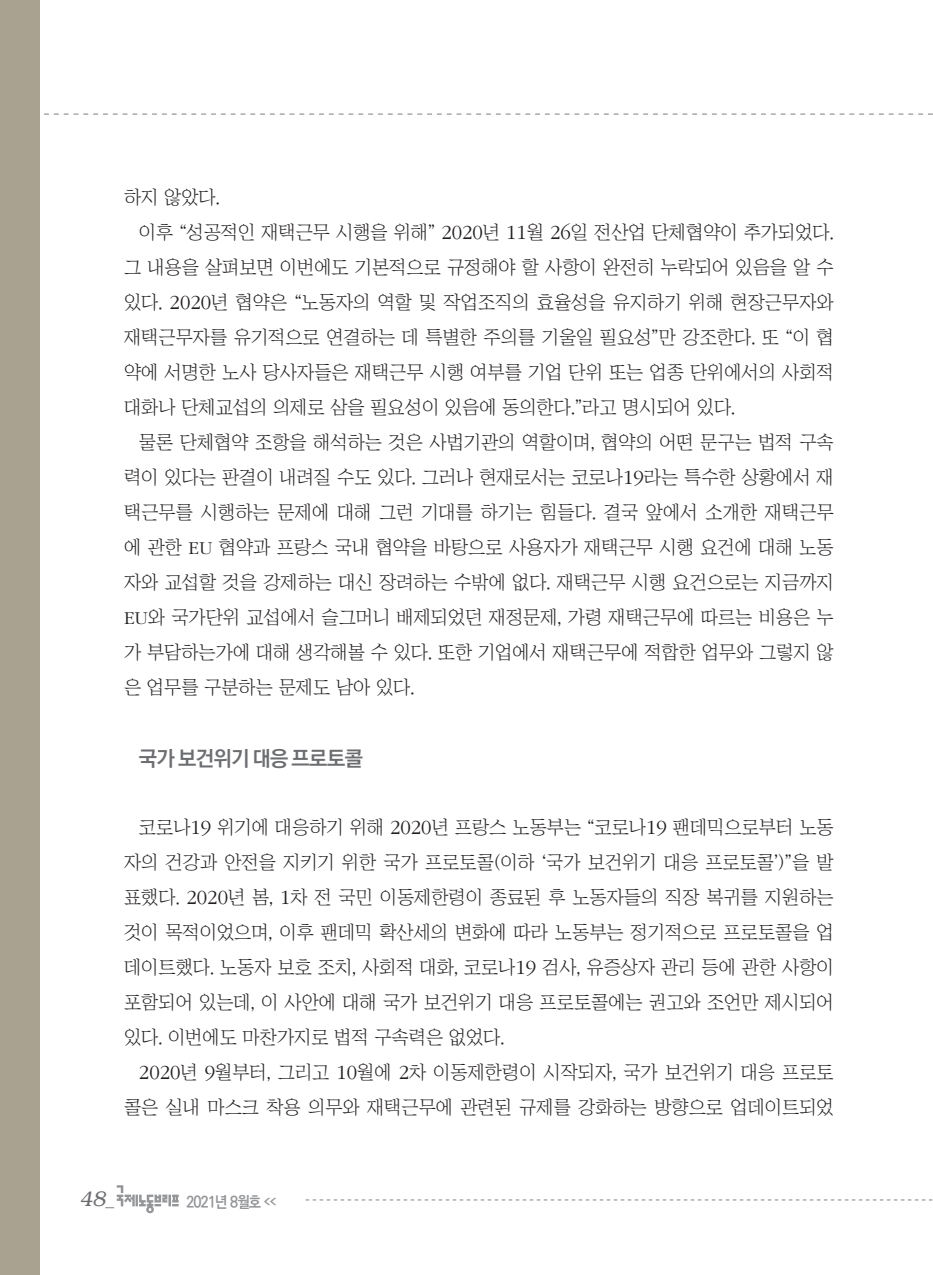
<style>
.page{position:relative;width:933px;height:1275px;background:#fff}
.page>*{position:absolute;margin:0;border:0;box-sizing:border-box;transform-origin:0 0}
.중제목{font:700 21px "Ko Pub Dotum";letter-spacing:-.03em;color:#6c6d70}
.t1{font:italic 300 21px "Bookman";color:#6c6d70}
.본문{font:18.9px/35px "Chosunilbo NM";color:#231f20;text-align:justify}
.t2{font:700 15.75px "Ko Pub Dotum";letter-spacing:-.055em;color:#939598;scale:.9 1}
.s1{font-family:"ITC Garamond Std";font-weight:300;font-size:20.82px}
.s2{font-family:"ITC Garamond Std";font-weight:300}
.s3{font-family:"Helvetica";font-weight:400;font-style:normal;font-size:17.5px}
.s4{font-size:7.88px}
</style>
<div class="page">
<svg style="left:44px;top:113px;width:889px;height:2px"></svg>
<div style="left:0;top:0;width:40px;height:1275px;background:#aaa291"></div>
<svg style="left:306px;top:1199px;width:626px;height:1px"></svg>
<svg style="left:117px;top:1185px;width:62px;height:28px"></svg>
<p class="본문" style="left:124px;top:179px;width:97px">하지 않았다.</p>
<p class="본문" style="left:124px;top:214px;width:711px;text-indent:15px">이후 “성공적인 재택근무 시행을 위해” <span class="s1">2020</span>년 <span class="s1">11</span>월 <span class="s1">26</span>일 전산업 단체협약이 추가되었다. 그 내용을 살펴보면 이번에도 기본적으로 규정해야 할 사항이 완전히 누락되어 있음을 알 수 있다. <span class="s1">2020</span>년 협약은 “노동자의 역할 및 작업조직의 효율성을 유지하기 위해 현장근무자와 재택근무자를 유기적으로 연결하는 데 특별한 주의를 기울일 필요성”만 강조한다. 또 “이 협 약에 서명한 노사 당사자들은 재택근무 시행 여부를 기업 단위 또는 업종 단위에서의 사회적 대화나 단체교섭의 의제로 삼을 필요성이 있음에 동의한다.”라고 명시되어 있다.</p>
<p class="본문" style="left:124px;top:424px;width:711px;text-indent:15px">물론 단체협약 조항을 해석하는 것은 사법기관의 역할이며, 협약의 어떤 문구는 법적 구속 력이 있다는 판결이 내려질 수도 있다. 그러나 현재로서는 코로나<span class="s1">19</span>라는 특수한 상황에서 재 택근무를 시행하는 문제에 대해 그런 기대를 하기는 힘들다. 결국 앞에서 소개한 재택근무 에 관한 <span class="s2">EU</span> 협약과 프랑스 국내 협약을 바탕으로 사용자가 재택근무 시행 요건에 대해 노동 자와 교섭할 것을 강제하는 대신 장려하는 수밖에 없다. 재택근무 시행 요건으로는 지금까지 <span class="s2">EU</span>와 국가단위 교섭에서 슬그머니 배제되었던 재정문제, 가령 재택근무에 따르는 비용은 누 가 부담하는가에 대해 생각해볼 수 있다. 또한 기업에서 재택근무에 적합한 업무와 그렇지 않 은 업무를 구분하는 문제도 남아 있다.</p>
<p class="중제목" style="left:139px;top:748px;width:225px">국가 보건위기 대응 프로토콜</p>
<p class="본문" style="left:124px;top:809px;width:711px;text-indent:15px">코로나<span class="s1">19</span> 위기에 대응하기 위해 <span class="s1">2020</span>년 프랑스 노동부는 “코로나<span class="s1">19</span> 팬데믹으로부터 노동 자의 건강과 안전을 지키기 위한 국가 프로토콜(이하 ‘국가 보건위기 대응 프로토콜’)”을 발 표했다. <span class="s1">2020</span>년 봄, <span class="s1">1</span>차 전 국민 이동제한령이 종료된 후 노동자들의 직장 복귀를 지원하는 것이 목적이었으며, 이후 팬데믹 확산세의 변화에 따라 노동부는 정기적으로 프로토콜을 업 데이트했다. 노동자 보호 조치, 사회적 대화, 코로나<span class="s1">19</span> 검사, 유증상자 관리 등에 관한 사항이 포함되어 있는데, 이 사안에 대해 국가 보건위기 대응 프로토콜에는 권고와 조언만 제시되어 있다. 이번에도 마찬가지로 법적 구속력은 없었다.</p>
<p class="본문" style="left:124px;top:1054px;width:711px;text-align:right"><span class="s1">2020</span>년 <span class="s1">9</span>월부터, 그리고 <span class="s1">10</span>월에 <span class="s1">2</span>차 이동제한령이 시작되자, 국가 보건위기 대응 프로토 콜은 실내 마스크 착용 의무와 재택근무에 관련된 규제를 강화하는 방향으로 업데이트되었</p>
<p class="t1" style="left:79px;top:1187px;width:36px">48<span class="s3">_</span></p>
<p class="t2" style="left:186px;top:1194px;width:101px">2021년 8월호 <span class="s4">&lt;&lt;</span></p>
</div>
